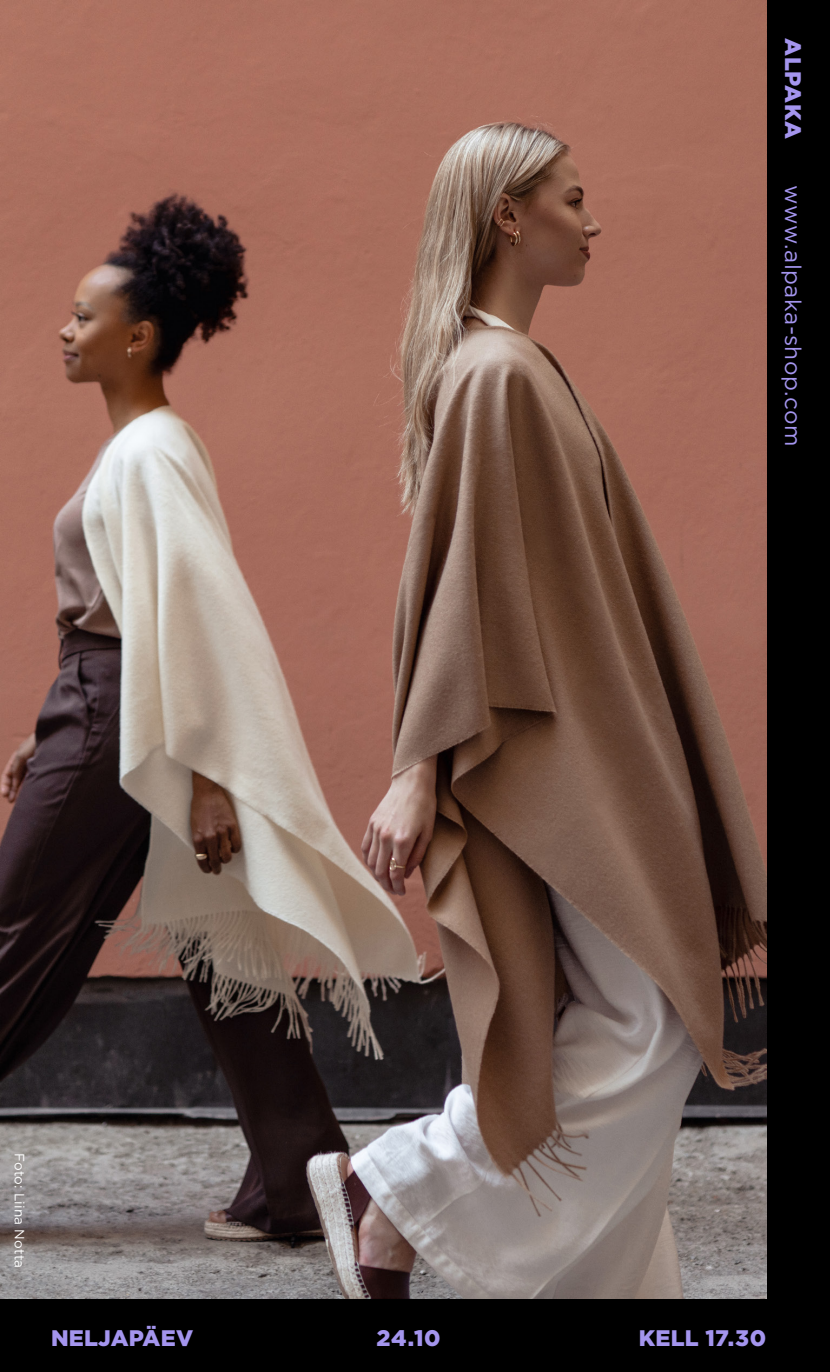
<style>
.page{position:relative;width:830px;height:1372px;background:#fff}
.page>*{position:absolute;margin:0;border:0;box-sizing:border-box;transform-origin:0 0}
.t1{font:900 22.5px "Gotham";letter-spacing:.01em;color:#a495ee}
.t2{font:22.5px "Gotham";letter-spacing:.02em;color:#a495ee}
.t3{font:13.5px "Gotham";letter-spacing:.01em;color:#fff}
</style>
<div class="page">
<hr style="left:829px;top:0;width:1px;height:1371px;background:#000">
<div style="left:0;top:0;width:829px;height:1371px;background:#000"></div>
<img style="left:0;top:0;width:765px;height:1297px">
<p class="t1" style="left:808px;top:38px;width:103px;rotate:90deg">ALPAKA</p>
<p class="t2" style="left:807px;top:185px;width:263px;rotate:90deg">www.alpaka-shop.com</p>
<p class="t3" style="left:28px;top:1153px;width:116px;rotate:90deg">Foto: Liina Notta</p>
<p class="t1" style="left:51px;top:1321px;width:143px">NELJAPÄEV</p>
<p class="t1" style="left:376px;top:1321px;width:65px">24.10</p>
<p class="t1" style="left:638px;top:1321px;width:129px">KELL 17.30</p>
</div>
